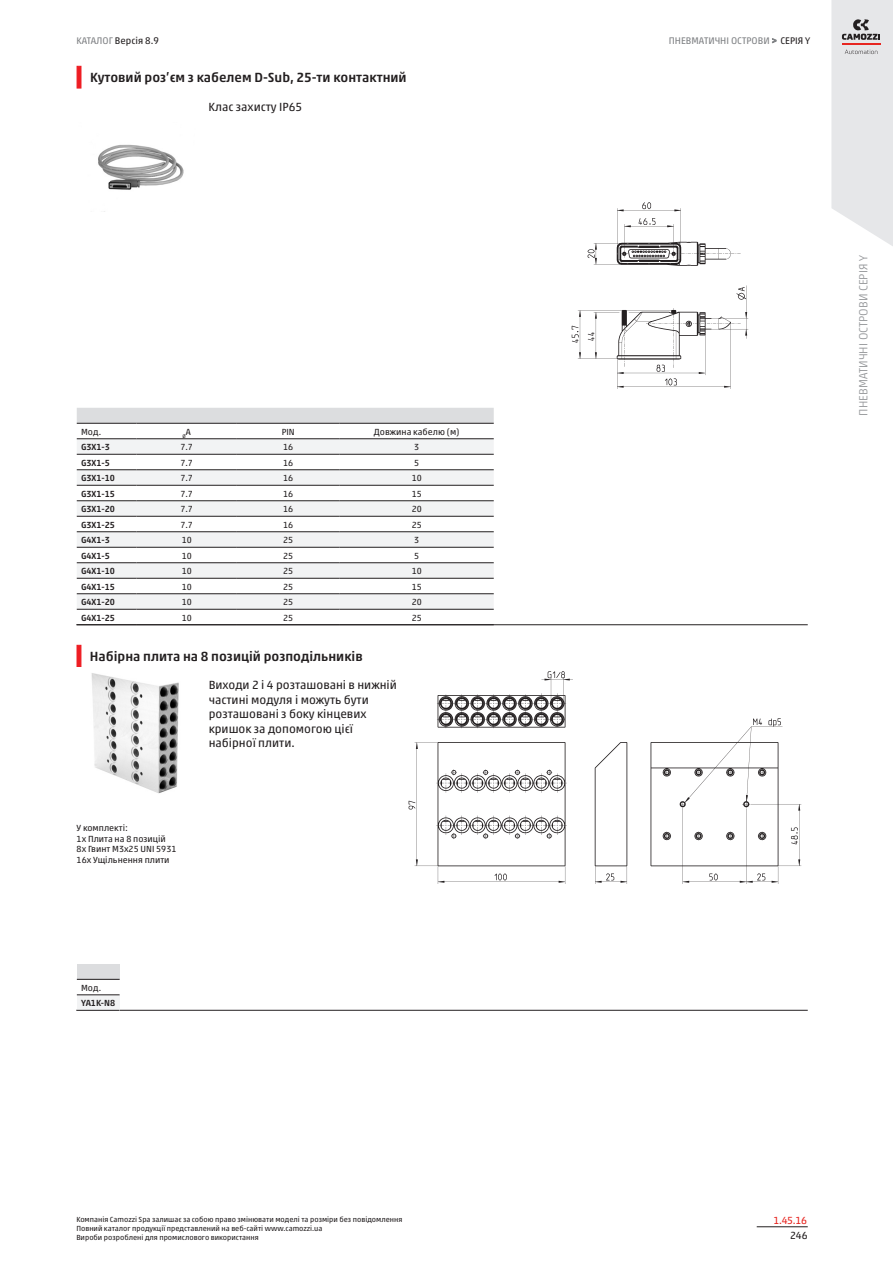
<style>
.page{position:relative;width:893px;height:1263px;background:#fff}
.page>*{position:absolute;margin:0;border:0;box-sizing:border-box;transform-origin:0 0}
.blockTitle_value{font:500 13.5px "Akko W1 G";color:#231f20}
.normal_value{font:12px/14.4px "Akko W1 G";color:#231f20}
.t1{font:300 12px "Akko W1 G";color:#939598}
.secR{font:10.5px "Akko W1 G";color:#e72621}
.sec4R{font:10.5px "Akko W1 G";color:#231f20}
.headTitleR{font:9.75px "Akko W1 G";color:#808285}
.footTitleR{font:9.75px "Akko W1 G";color:#231f20}
.models_row_header{font:500 9px "Akko W1 G";color:#231f20}
.models_cell{font:9px "Akko W1 G";color:#231f20}
.note_value{font:9px/10.8px "Akko W1 G";color:#231f20}
.models_header{font:9px "Akko W1 G";color:#231f20}
.models_model{font:9px "Akko W1 G";color:#231f20}
.footNotesR{font:7.5px "Akko W1 G";color:#231f20}
.models_header-2{font:5.25px "Akko W1 G";color:#231f20}
.s1{color:#808285}
.s2{font-size:9px}
.s3{color:#231f20}
</style>
<div class="page">
<hr style="left:757px;top:1226px;width:51px;height:1px;background:#231f20">
<svg style="left:831px;top:0;width:62px;height:246px;background:#e4e4e6"></svg>
<hr style="left:77px;top:66px;width:4px;height:22px;background:#ee1d23">
<div style="left:77px;top:408px;width:417px;height:15px;background:#dcdddf"></div>
<svg style="left:77px;top:439px;width:417px;height:170px;fill:#f2f3f4"></svg>
<hr style="left:77px;top:454px;width:60px;height:1px;background:#231f20">
<hr style="left:77px;top:469px;width:60px;height:1px;background:#231f20">
<hr style="left:77px;top:485px;width:60px;height:1px;background:#231f20">
<hr style="left:77px;top:500px;width:60px;height:1px;background:#231f20">
<hr style="left:77px;top:516px;width:60px;height:1px;background:#231f20">
<hr style="left:77px;top:531px;width:60px;height:1px;background:#231f20">
<hr style="left:77px;top:547px;width:60px;height:1px;background:#231f20">
<hr style="left:77px;top:562px;width:60px;height:1px;background:#231f20">
<hr style="left:77px;top:578px;width:60px;height:1px;background:#231f20">
<hr style="left:77px;top:593px;width:60px;height:1px;background:#231f20">
<hr style="left:77px;top:609px;width:60px;height:1px;background:#231f20">
<hr style="left:137px;top:454px;width:100px;height:1px;background:#231f20">
<hr style="left:137px;top:469px;width:100px;height:1px;background:#231f20">
<hr style="left:137px;top:485px;width:100px;height:1px;background:#231f20">
<hr style="left:137px;top:500px;width:100px;height:1px;background:#231f20">
<hr style="left:137px;top:516px;width:100px;height:1px;background:#231f20">
<hr style="left:137px;top:531px;width:100px;height:1px;background:#231f20">
<hr style="left:137px;top:547px;width:100px;height:1px;background:#231f20">
<hr style="left:137px;top:562px;width:100px;height:1px;background:#231f20">
<hr style="left:137px;top:578px;width:100px;height:1px;background:#231f20">
<hr style="left:137px;top:593px;width:100px;height:1px;background:#231f20">
<hr style="left:137px;top:609px;width:100px;height:1px;background:#231f20">
<hr style="left:237px;top:454px;width:103px;height:1px;background:#231f20">
<hr style="left:237px;top:469px;width:103px;height:1px;background:#231f20">
<hr style="left:237px;top:485px;width:103px;height:1px;background:#231f20">
<hr style="left:237px;top:500px;width:103px;height:1px;background:#231f20">
<hr style="left:237px;top:516px;width:103px;height:1px;background:#231f20">
<hr style="left:237px;top:531px;width:103px;height:1px;background:#231f20">
<hr style="left:237px;top:547px;width:103px;height:1px;background:#231f20">
<hr style="left:237px;top:562px;width:103px;height:1px;background:#231f20">
<hr style="left:237px;top:578px;width:103px;height:1px;background:#231f20">
<hr style="left:237px;top:593px;width:103px;height:1px;background:#231f20">
<hr style="left:237px;top:609px;width:103px;height:1px;background:#231f20">
<hr style="left:340px;top:454px;width:154px;height:1px;background:#231f20">
<hr style="left:340px;top:469px;width:154px;height:1px;background:#231f20">
<hr style="left:340px;top:485px;width:154px;height:1px;background:#231f20">
<hr style="left:340px;top:500px;width:154px;height:1px;background:#231f20">
<hr style="left:340px;top:516px;width:154px;height:1px;background:#231f20">
<hr style="left:340px;top:531px;width:154px;height:1px;background:#231f20">
<hr style="left:340px;top:547px;width:154px;height:1px;background:#231f20">
<hr style="left:340px;top:562px;width:154px;height:1px;background:#231f20">
<hr style="left:340px;top:578px;width:154px;height:1px;background:#231f20">
<hr style="left:340px;top:593px;width:154px;height:1px;background:#231f20">
<hr style="left:340px;top:609px;width:154px;height:1px;background:#231f20">
<hr style="left:77px;top:423px;width:60px;height:1px;background:#231f20">
<hr style="left:77px;top:438px;width:60px;height:1px;background:#231f20">
<hr style="left:137px;top:423px;width:100px;height:1px;background:#231f20">
<hr style="left:137px;top:438px;width:100px;height:1px;background:#231f20">
<hr style="left:237px;top:423px;width:103px;height:1px;background:#231f20">
<hr style="left:237px;top:438px;width:103px;height:1px;background:#231f20">
<hr style="left:340px;top:423px;width:154px;height:1px;background:#231f20">
<hr style="left:340px;top:438px;width:154px;height:1px;background:#231f20">
<hr style="left:76px;top:624px;width:732px;height:1px;background:#231f20">
<img style="left:98px;top:144px;width:86px;height:68px">
<img style="left:571px;top:202px;width:178px;height:187px">
<hr style="left:77px;top:645px;width:4px;height:22px;background:#ee1d23">
<hr style="left:76px;top:1010px;width:732px;height:1px;background:#231f20">
<img style="left:91px;top:673px;width:88px;height:121px">
<img style="left:408px;top:671px;width:394px;height:213px">
<div style="left:77px;top:964px;width:43px;height:15px;background:#dcdddf"></div>
<div style="left:77px;top:995px;width:43px;height:15px;background:#f2f3f4"></div>
<hr style="left:77px;top:979px;width:43px;height:1px;background:#231f20">
<hr style="left:77px;top:994px;width:43px;height:1px;background:#231f20">
<p class="footTitleR" style="left:76px;top:33px;width:84px"><span class="s1">КАТАЛОГ</span> Версія 8.9</p>
<p class="headTitleR" style="left:669px;top:33px;width:143px">ПНЕВМАТИЧНІ ОСТРОВИ <span class="s2">&gt;</span> <span class="s3">СЕРІЯ Y</span></p>
<p class="blockTitle_value" style="left:90px;top:68px;width:318px">Кутовий роз’єм з кабелем D-Sub, 25-ти контактний</p>
<p class="normal_value" style="left:209px;top:98px;width:95px">Клас захисту IP65</p>
<p class="models_model" style="left:81px;top:425px;width:22px">Мод.</p>
<p class="models_header-2" style="left:183px;top:432px;width:10px">Ø<sup>A</sup></p>
<p class="models_header" style="left:282px;top:425px;width:15px">PIN</p>
<p class="models_header" style="left:374px;top:425px;width:87px">Довжина кабелю (м)</p>
<p class="models_row_header" style="left:81px;top:440px;width:30px">G3X1-3</p>
<p class="models_cell" style="left:180px;top:440px;width:14px">7.7</p>
<p class="models_cell" style="left:283px;top:440px;width:12px">16</p>
<p class="models_cell" style="left:414px;top:440px;width:7px">3</p>
<p class="models_row_header" style="left:81px;top:456px;width:30px">G3X1-5</p>
<p class="models_cell" style="left:180px;top:456px;width:14px">7.7</p>
<p class="models_cell" style="left:283px;top:456px;width:12px">16</p>
<p class="models_cell" style="left:414px;top:456px;width:7px">5</p>
<p class="models_row_header" style="left:81px;top:471px;width:35px">G3X1-10</p>
<p class="models_cell" style="left:180px;top:471px;width:14px">7.7</p>
<p class="models_cell" style="left:283px;top:471px;width:12px">16</p>
<p class="models_cell" style="left:412px;top:471px;width:12px">10</p>
<p class="models_row_header" style="left:81px;top:487px;width:35px">G3X1-15</p>
<p class="models_cell" style="left:180px;top:487px;width:14px">7.7</p>
<p class="models_cell" style="left:283px;top:487px;width:12px">16</p>
<p class="models_cell" style="left:412px;top:487px;width:12px">15</p>
<p class="models_row_header" style="left:81px;top:502px;width:35px">G3X1-20</p>
<p class="models_cell" style="left:180px;top:502px;width:14px">7.7</p>
<p class="models_cell" style="left:283px;top:502px;width:12px">16</p>
<p class="models_cell" style="left:412px;top:502px;width:12px">20</p>
<p class="models_row_header" style="left:81px;top:518px;width:35px">G3X1-25</p>
<p class="models_cell" style="left:180px;top:518px;width:14px">7.7</p>
<p class="models_cell" style="left:283px;top:518px;width:12px">16</p>
<p class="models_cell" style="left:412px;top:518px;width:12px">25</p>
<p class="models_row_header" style="left:81px;top:533px;width:30px">G4X1-3</p>
<p class="models_cell" style="left:182px;top:533px;width:12px">10</p>
<p class="models_cell" style="left:283px;top:533px;width:12px">25</p>
<p class="models_cell" style="left:414px;top:533px;width:7px">3</p>
<p class="models_row_header" style="left:81px;top:549px;width:30px">G4X1-5</p>
<p class="models_cell" style="left:182px;top:549px;width:12px">10</p>
<p class="models_cell" style="left:283px;top:549px;width:12px">25</p>
<p class="models_cell" style="left:414px;top:549px;width:7px">5</p>
<p class="models_row_header" style="left:81px;top:564px;width:35px">G4X1-10</p>
<p class="models_cell" style="left:182px;top:564px;width:12px">10</p>
<p class="models_cell" style="left:283px;top:564px;width:12px">25</p>
<p class="models_cell" style="left:412px;top:564px;width:12px">10</p>
<p class="models_row_header" style="left:81px;top:580px;width:35px">G4X1-15</p>
<p class="models_cell" style="left:182px;top:580px;width:12px">10</p>
<p class="models_cell" style="left:283px;top:580px;width:12px">25</p>
<p class="models_cell" style="left:412px;top:580px;width:12px">15</p>
<p class="models_row_header" style="left:81px;top:595px;width:35px">G4X1-20</p>
<p class="models_cell" style="left:182px;top:595px;width:12px">10</p>
<p class="models_cell" style="left:283px;top:595px;width:12px">25</p>
<p class="models_cell" style="left:412px;top:595px;width:12px">20</p>
<p class="models_row_header" style="left:81px;top:611px;width:35px">G4X1-25</p>
<p class="models_cell" style="left:182px;top:611px;width:12px">10</p>
<p class="models_cell" style="left:283px;top:611px;width:12px">25</p>
<p class="models_cell" style="left:412px;top:611px;width:12px">25</p>
<p class="blockTitle_value" style="left:90px;top:647px;width:274px">Набірна плита на 8 позицій розподільників</p>
<p class="normal_value" style="left:209px;top:677px;width:190px">Виходи 2 і 4 розташовані в нижній частині модуля і можуть бути розташовані з боку кінцевих кришок за допомогою цієї набірної плити.</p>
<p class="note_value" style="left:77px;top:821px;width:101px">У комплекті:<br>1x Плита на 8 позицій<br>8x Гвинт M3x25 UNI 5931<br>16x Ущільнення плити</p>
<p class="models_model" style="left:81px;top:981px;width:22px">Мод.</p>
<p class="models_row_header" style="left:81px;top:996px;width:36px">YA1K-N8</p>
<p class="t1" style="left:855px;top:416px;width:162px;rotate:-90deg">ПНЕВМАТИЧНІ ОСТРОВИ СЕРІЯ Y</p>
<p class="footNotesR" style="left:76px;top:1214px;width:328px">Компанія Camozzi Spa залишає за собою право змінювати моделі та розміри без повідомлення</p>
<p class="footNotesR" style="left:76px;top:1223px;width:248px">Повний каталог продукції представлений на веб-сайті www.camozzi.ua</p>
<p class="footNotesR" style="left:76px;top:1232px;width:184px">Вироби розроблені для промислового використання</p>
<p class="secR" style="left:773px;top:1212px;width:35px">1.45.16</p>
<p class="sec4R" style="left:790px;top:1228px;width:19px">246</p>
</div>
